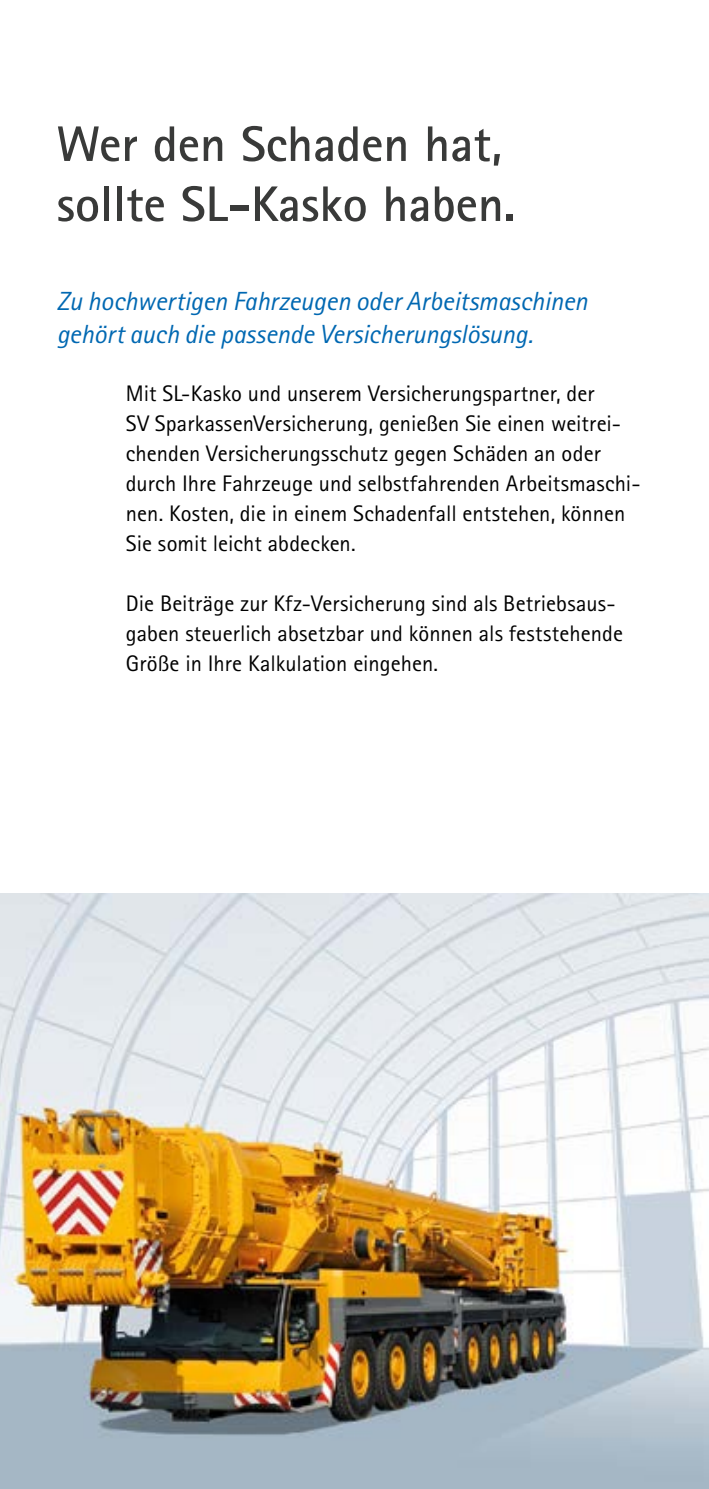
<style>
.page{position:relative;width:709px;height:1489px;background:#fff}
.page>*{position:absolute;margin:0;border:0;box-sizing:border-box;transform-origin:0 0}
.t1{font:700 50px/60px "Rotis Sans Serif";color:#393a39}
.t2{font:italic 26.25px/32.5px "Rotis Sans Serif";letter-spacing:-.005em;color:#0068b2}
.t3{font:22.5px/30px "Rotis Sans Serif";letter-spacing:.005em;color:#000}
</style>
<div class="page">
<img style="left:0;top:893px;width:709px;height:595px">
<h1 class="t1" style="left:57px;top:113px;width:461px">Wer den Schaden hat, sollte SL-Kasko haben.</h1>
<p class="t2" style="left:57px;top:285px;width:532px">Zu hochwertigen Fahrzeugen oder Arbeitsmaschinen gehört auch die passende Versicherungslösung.</p>
<p class="t3" style="left:126px;top:378px;width:516px">Mit SL-Kasko und unserem Versicherungspartner, der<br>SV SparkassenVersicherung, genießen Sie einen weitrei&shy;chenden Versicherungsschutz gegen Schäden an oder durch Ihre Fahrzeuge und selbstfahrenden Arbeitsmaschi&shy;nen. Kosten, die in einem Schadenfall entstehen, können Sie somit leicht abdecken.</p>
<p class="t3" style="left:126px;top:588px;width:499px">Die Beiträge zur Kfz-Versicherung sind als Betriebsaus&shy;gaben steuerlich absetzbar und können als feststehende<br>Größe in Ihre Kalkulation eingehen.</p>
</div>
